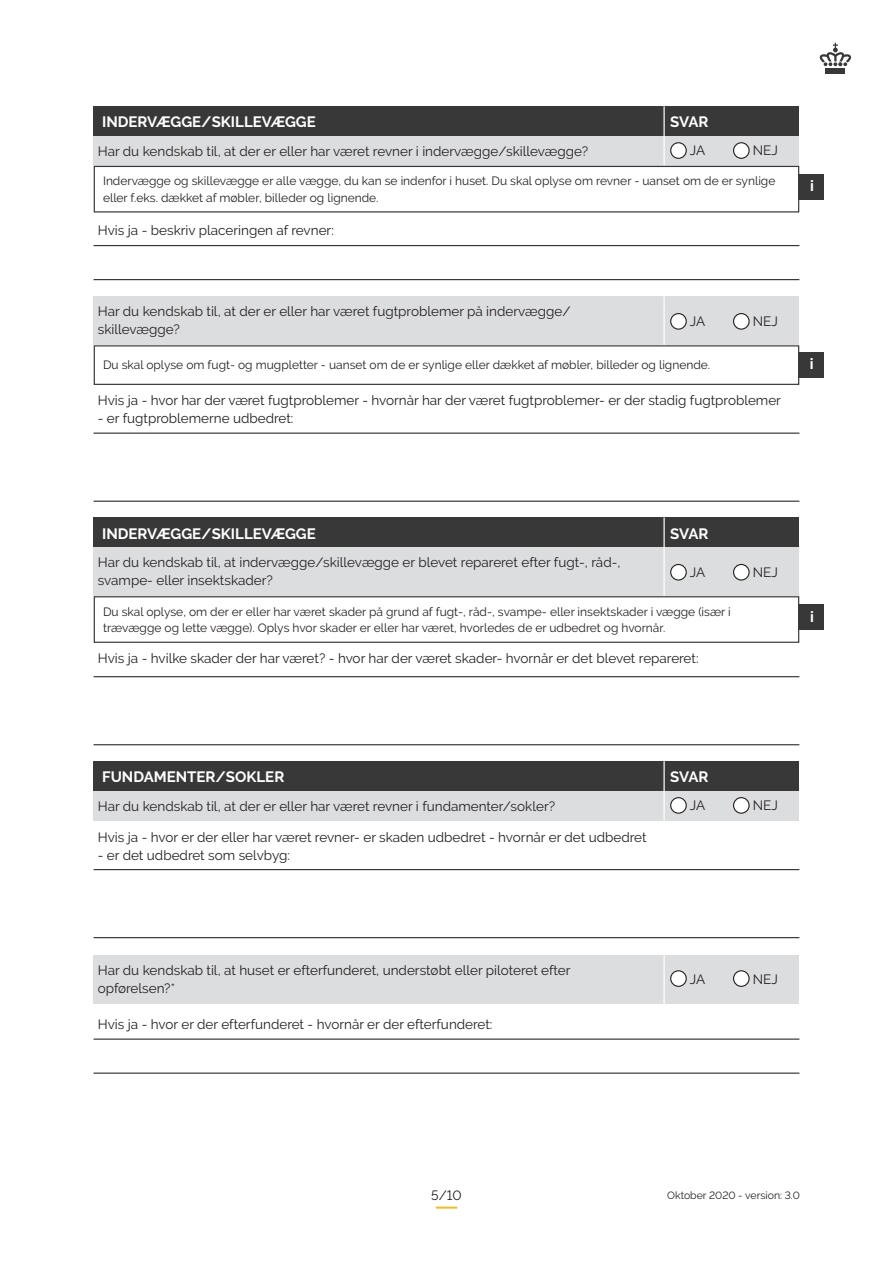
<style>
.page{position:relative;width:893px;height:1263px;background:#fff}
.page>*{position:absolute;margin:0;border:0;box-sizing:border-box;transform-origin:0 0}
.Rubrik_11_13{font:700 15px "Raleway";color:#fff}
.Brød_8_12{font:13.5px/18px "Raleway";color:#231f20}
.Brød_8_12-2{font:12px/16.5px "Raleway";color:#231f20}
.Brød_8_12-3{font:10.5px "Raleway";color:#231f20}
</style>
<div class="page">
<svg style="left:436px;top:1207px;width:21px;height:1px"></svg>
<hr style="left:94px;top:245px;width:705px;height:1px;background:#383839">
<hr style="left:94px;top:279px;width:705px;height:1px;background:#383839">
<hr style="left:94px;top:433px;width:705px;height:1px;background:#383839">
<hr style="left:94px;top:501px;width:705px;height:1px;background:#383839">
<div style="left:94px;top:106px;width:705px;height:30px;background:#383839"></div>
<div style="left:94px;top:136px;width:705px;height:30px;background:#dcdddf"></div>
<hr style="left:663px;top:106px;width:2px;height:30px;background:#fff">
<hr style="left:663px;top:136px;width:2px;height:30px;background:#fff">
<div style="left:94px;top:166px;width:705px;height:46px;border:1px solid #383839"></div>
<div style="left:671px;top:143px;width:15px;height:15px;background:#fff;border-radius:50%"></div>
<div style="left:670px;top:142px;width:17px;height:17px;border:1px solid #231f20;border-radius:50%"></div>
<div style="left:734px;top:143px;width:15px;height:15px;background:#fff;border-radius:50%"></div>
<div style="left:733px;top:142px;width:17px;height:17px;border:1px solid #231f20;border-radius:50%"></div>
<div style="left:798px;top:174px;width:26px;height:25px;background:#383839"></div>
<div style="left:94px;top:296px;width:705px;height:49px;background:#dcdddf"></div>
<hr style="left:663px;top:296px;width:2px;height:50px;background:#fff">
<div style="left:94px;top:345px;width:705px;height:40px;border:1px solid #383839"></div>
<div style="left:671px;top:314px;width:15px;height:15px;background:#fff;border-radius:50%"></div>
<div style="left:670px;top:313px;width:17px;height:17px;border:1px solid #231f20;border-radius:50%"></div>
<div style="left:734px;top:314px;width:15px;height:15px;background:#fff;border-radius:50%"></div>
<div style="left:733px;top:313px;width:17px;height:17px;border:1px solid #231f20;border-radius:50%"></div>
<div style="left:798px;top:352px;width:26px;height:25px;background:#383839"></div>
<hr style="left:825px;top:72px;width:20px;height:2px;background:#383839">
<hr style="left:825px;top:68px;width:20px;height:2px;background:#383839">
<svg style="left:820px;top:43px;width:31px;height:23px"></svg>
<div style="left:94px;top:517px;width:705px;height:30px;background:#383839"></div>
<hr style="left:663px;top:517px;width:2px;height:30px;background:#fff">
<div style="left:94px;top:547px;width:705px;height:49px;background:#dcdddf"></div>
<hr style="left:663px;top:547px;width:2px;height:50px;background:#fff">
<div style="left:94px;top:596px;width:705px;height:47px;border:1px solid #383839"></div>
<div style="left:671px;top:564px;width:15px;height:16px;background:#fff;border-radius:50%"></div>
<div style="left:670px;top:564px;width:17px;height:16px;border:1px solid #231f20;border-radius:50%"></div>
<div style="left:734px;top:564px;width:15px;height:16px;background:#fff;border-radius:50%"></div>
<div style="left:733px;top:564px;width:17px;height:16px;border:1px solid #231f20;border-radius:50%"></div>
<div style="left:798px;top:604px;width:26px;height:26px;background:#383839"></div>
<hr style="left:94px;top:676px;width:705px;height:1px;background:#383839">
<hr style="left:94px;top:869px;width:705px;height:1px;background:#383839">
<hr style="left:94px;top:744px;width:705px;height:1px;background:#383839">
<hr style="left:94px;top:937px;width:705px;height:1px;background:#383839">
<div style="left:94px;top:761px;width:705px;height:30px;background:#383839"></div>
<div style="left:94px;top:791px;width:705px;height:30px;background:#dcdddf"></div>
<div style="left:94px;top:955px;width:705px;height:49px;background:#dcdddf"></div>
<hr style="left:663px;top:761px;width:2px;height:30px;background:#fff">
<hr style="left:663px;top:791px;width:2px;height:30px;background:#fff">
<hr style="left:663px;top:955px;width:2px;height:55px;background:#fff">
<div style="left:671px;top:798px;width:15px;height:15px;background:#fff;border-radius:50%"></div>
<div style="left:670px;top:797px;width:17px;height:17px;border:1px solid #231f20;border-radius:50%"></div>
<div style="left:734px;top:798px;width:15px;height:15px;background:#fff;border-radius:50%"></div>
<div style="left:733px;top:797px;width:17px;height:17px;border:1px solid #231f20;border-radius:50%"></div>
<div style="left:671px;top:971px;width:15px;height:15px;background:#fff;border-radius:50%"></div>
<div style="left:670px;top:970px;width:17px;height:17px;border:1px solid #231f20;border-radius:50%"></div>
<div style="left:734px;top:971px;width:15px;height:15px;background:#fff;border-radius:50%"></div>
<div style="left:733px;top:970px;width:17px;height:17px;border:1px solid #231f20;border-radius:50%"></div>
<hr style="left:94px;top:1038px;width:705px;height:2px;background:#383839">
<hr style="left:94px;top:1072px;width:705px;height:2px;background:#383839">
<p class="Rubrik_11_13" style="left:102px;top:113px;width:215px">INDERVÆGGE/SKILLEVÆGGE</p>
<p class="Brød_8_12" style="left:98px;top:142px;width:492px">Har du kendskab til, at der er eller har været revner i indervægge/skillevægge?</p>
<p class="Rubrik_11_13" style="left:670px;top:113px;width:40px">SVAR</p>
<p class="Brød_8_12" style="left:690px;top:142px;width:17px">JA</p>
<p class="Brød_8_12" style="left:753px;top:142px;width:27px">NEJ</p>
<p class="Brød_8_12-2" style="left:103px;top:173px;width:674px">Indervægge og skillevægge er alle vægge, du kan se indenfor i huset. Du skal oplyse om revner - uanset om de er synlige eller f.eks. dækket af møbler, billeder og lignende.</p>
<p class="Rubrik_11_13" style="left:810px;top:178px;width:5px">i</p>
<p class="Brød_8_12" style="left:98px;top:222px;width:238px">Hvis ja - beskriv placeringen af revner:</p>
<p class="Brød_8_12" style="left:98px;top:302px;width:474px">Har du kendskab til, at der er eller har været fugtproblemer på indervægge/</p>
<p class="Brød_8_12" style="left:98px;top:320px;width:84px">skillevægge?</p>
<p class="Brød_8_12" style="left:690px;top:312px;width:17px">JA</p>
<p class="Brød_8_12" style="left:753px;top:312px;width:27px">NEJ</p>
<p class="Brød_8_12-2" style="left:103px;top:357px;width:609px">Du skal oplyse om fugt- og mugpletter - uanset om de er synlige eller dækket af møbler, billeder og lignende.</p>
<p class="Rubrik_11_13" style="left:810px;top:356px;width:5px">i</p>
<p class="Brød_8_12" style="left:98px;top:392px;width:685px">Hvis ja - hvor har der været fugtproblemer - hvornår har der været fugtproblemer- er der stadig fugtproblemer</p>
<p class="Brød_8_12" style="left:98px;top:410px;width:197px">- er fugtproblemerne udbedret:</p>
<p class="Rubrik_11_13" style="left:102px;top:525px;width:215px">INDERVÆGGE/SKILLEVÆGGE</p>
<p class="Rubrik_11_13" style="left:670px;top:525px;width:40px">SVAR</p>
<p class="Brød_8_12" style="left:98px;top:553px;width:524px">Har du kendskab til, at indervægge/skillevægge er blevet repareret efter fugt-, råd-, svampe- eller insektskader?</p>
<p class="Brød_8_12" style="left:690px;top:563px;width:17px">JA</p>
<p class="Brød_8_12" style="left:753px;top:563px;width:27px">NEJ</p>
<p class="Brød_8_12-2" style="left:103px;top:603px;width:629px">Du skal oplyse, om der er eller har været skader på grund af fugt-, råd-, svampe- eller insektskader i vægge (især i</p>
<p class="Brød_8_12-2" style="left:103px;top:619px;width:564px">trævægge og lette vægge). Oplys hvor skader er eller har været, hvorledes de er udbedret og hvornår.</p>
<p class="Brød_8_12" style="left:98px;top:649px;width:602px">Hvis ja - hvilke skader der har været? - hvor har der været skader- hvornår er det blevet repareret:</p>
<p class="Rubrik_11_13" style="left:810px;top:608px;width:5px">i</p>
<p class="Rubrik_11_13" style="left:102px;top:768px;width:184px">FUNDAMENTER/SOKLER</p>
<p class="Brød_8_12" style="left:98px;top:797px;width:459px">Har du kendskab til, at der er eller har været revner i fundamenter/sokler?</p>
<p class="Brød_8_12" style="left:98px;top:828px;width:550px">Hvis ja - hvor er der eller har været revner- er skaden udbedret - hvornår er det udbedret</p>
<p class="Brød_8_12" style="left:98px;top:846px;width:194px">- er det udbedret som selvbyg:</p>
<p class="Rubrik_11_13" style="left:670px;top:768px;width:40px">SVAR</p>
<p class="Brød_8_12" style="left:690px;top:796px;width:17px">JA</p>
<p class="Brød_8_12" style="left:753px;top:796px;width:27px">NEJ</p>
<p class="Brød_8_12" style="left:98px;top:961px;width:474px">Har du kendskab til, at huset er efterfunderet, understøbt eller piloteret efter</p>
<p class="Brød_8_12" style="left:98px;top:979px;width:79px">opførelsen?*</p>
<p class="Brød_8_12" style="left:98px;top:1015px;width:396px">Hvis ja - hvor er der efterfunderet - hvornår er der efterfunderet:</p>
<p class="Brød_8_12" style="left:690px;top:970px;width:17px">JA</p>
<p class="Brød_8_12" style="left:753px;top:970px;width:27px">NEJ</p>
<p class="Brød_8_12" style="left:431px;top:1186px;width:32px">5/10</p>
<p class="Brød_8_12-3" style="left:667px;top:1189px;width:134px">Oktober 2020 - version: 3.0</p>
</div>
